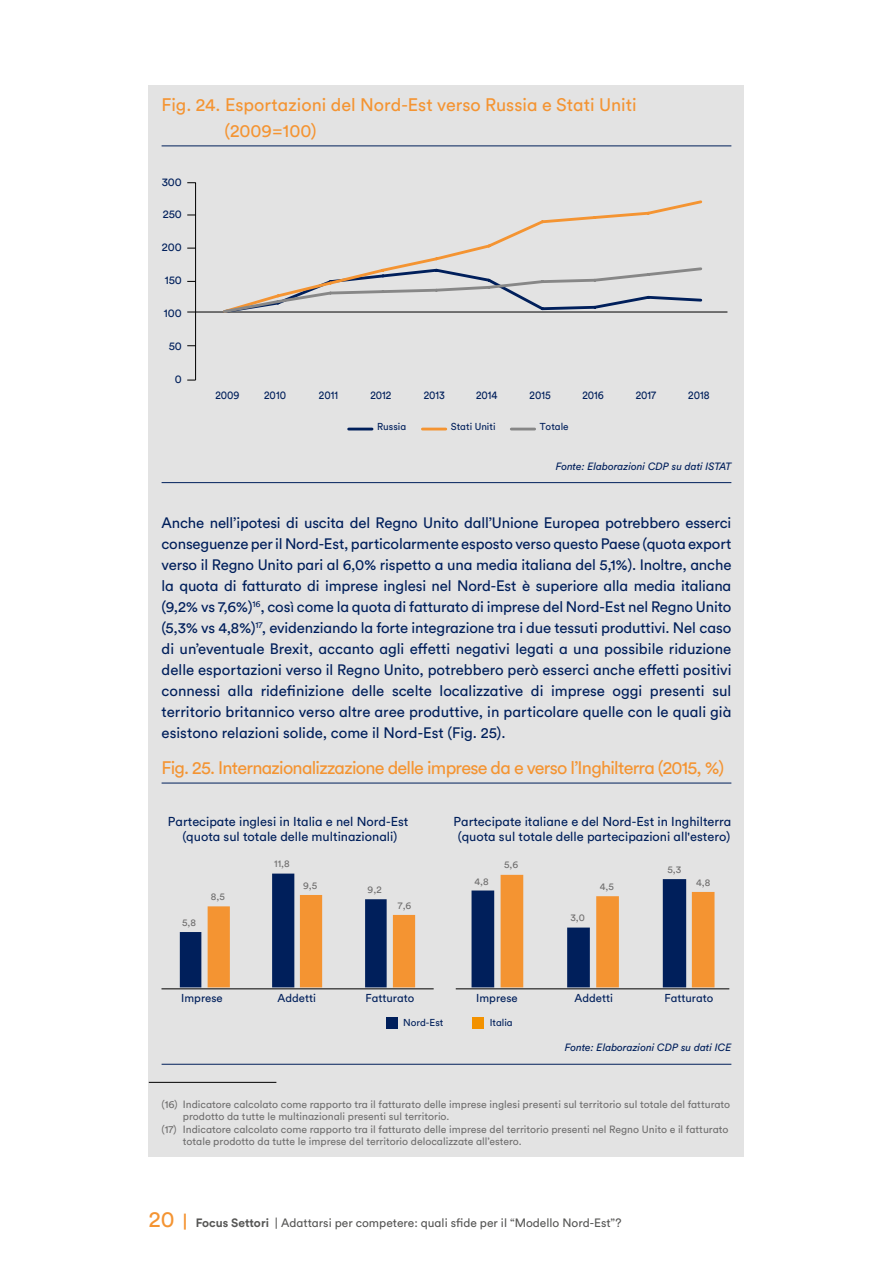
<style>
.page{position:relative;width:893px;height:1263px;background:#fff}
.page>*{position:absolute;margin:0;border:0;box-sizing:border-box;transform-origin:0 0}
.t1{font:18px "Circular Std";letter-spacing:-.04em;color:#f49432}
.t2{font:18px/25.8px "Circular Std";color:#f49432}
.t3{font:15px/21px "Circular Std";color:#001f5b;text-align:justify}
.t4{font:12.9px/15.6px "Circular Std";color:#001f5b;text-align:center}
.t5{font:12px "Circular Std";color:#575756}
.t6{font:11.4px "Circular Std";color:#001f5b}
.t7{font:11.4px "Circular Std";color:#001f5b;scale:.91 1}
.t8{font:10.5px "Circular Std";color:#706f6f}
.t9{font:italic 10.5px "Circular Std";color:#001f5b}
.t10{font:10.05px "Circular Std";color:#706f6f}
.t11{font:10.05px "Circular Std";color:#001f5b}
.s1{font-size:22.5px;color:#f49432}
.s2{font-weight:700;font-size:16.5px;color:#f49432}
.s3{font-weight:700}
</style>
<div class="page">
<div style="left:149px;top:85px;width:595px;height:1072px;background:#e3e3e3"></div>
<hr style="left:162px;top:146px;width:569px;height:1px;background:#001f5b">
<hr style="left:162px;top:482px;width:569px;height:1px;background:#001f5b">
<hr style="left:162px;top:783px;width:569px;height:1px;background:#001f5b">
<hr style="left:162px;top:1064px;width:569px;height:1px;background:#001f5b">
<hr style="left:187px;top:312px;width:540px;height:1px;background:#000">
<svg style="left:396px;top:200px;width:307px;height:66px"></svg>
<svg style="left:221px;top:266px;width:483px;height:47px"></svg>
<hr style="left:349px;top:428px;width:23px;height:2px;background:#001f5b">
<hr style="left:422px;top:428px;width:24px;height:2px;background:#f49432">
<hr style="left:511px;top:428px;width:24px;height:2px;background:#878787">
<svg style="left:187px;top:182px;width:9px;height:199px"></svg>
<hr style="left:161px;top:988px;width:273px;height:1px;background:#000">
<hr style="left:456px;top:988px;width:273px;height:1px;background:#000">
<svg style="left:180px;top:873px;width:235px;height:114px"></svg>
<svg style="left:472px;top:875px;width:242px;height:112px"></svg>
<div style="left:386px;top:1017px;width:12px;height:12px;background:#001f5b"></div>
<div style="left:472px;top:1017px;width:12px;height:12px;background:#f39200"></div>
<hr style="left:149px;top:1082px;width:127px;height:1px;background:#000">
<p class="t2" style="left:225px;top:92px;width:414px;text-indent:-63px">Fig. 24. Esportazioni del Nord-Est verso Russia e Stati Uniti (2009=100)</p>
<p class="t6" style="left:162px;top:175px;width:22px">300</p>
<p class="t6" style="left:163px;top:208px;width:21px">250</p>
<p class="t6" style="left:162px;top:240px;width:22px">200</p>
<p class="t6" style="left:165px;top:273px;width:19px">150</p>
<p class="t6" style="left:164px;top:306px;width:20px">100</p>
<p class="t6" style="left:169px;top:339px;width:15px">50</p>
<p class="t6" style="left:175px;top:372px;width:8px">0</p>
<p class="t7" style="left:215px;top:388px;width:28px">2009</p>
<p class="t7" style="left:264px;top:388px;width:26px">2010</p>
<p class="t7" style="left:319px;top:388px;width:23px">2011</p>
<p class="t7" style="left:370px;top:388px;width:25px">2012</p>
<p class="t7" style="left:424px;top:388px;width:25px">2013</p>
<p class="t7" style="left:476px;top:388px;width:25px">2014</p>
<p class="t7" style="left:530px;top:388px;width:25px">2015</p>
<p class="t7" style="left:582px;top:388px;width:25px">2016</p>
<p class="t7" style="left:636px;top:388px;width:24px">2017</p>
<p class="t7" style="left:688px;top:388px;width:25px">2018</p>
<p class="t11" style="left:377px;top:421px;width:31px">Russia</p>
<p class="t11" style="left:451px;top:421px;width:46px">Stati Uniti</p>
<p class="t11" style="left:540px;top:421px;width:30px">Totale</p>
<p class="t9" style="left:556px;top:460px;width:177px">Fonte: Elaborazioni CDP su dati ISTAT</p>
<p class="t3" style="left:162px;top:512px;width:571px">Anche nell’ipotesi di uscita del Regno Unito dall’Unione Europea potrebbero esserci conseguenze per il Nord-Est, particolarmente esposto verso questo Paese (quota export verso il Regno Unito pari al 6,0% rispetto a una media italiana del 5,1%). Inoltre, anche la quota di fatturato di imprese inglesi nel Nord-Est è superiore alla media italiana (9,2% vs 7,6%)<sup>16</sup>, così come la quota di fatturato di imprese del Nord-Est nel Regno Unito (5,3% vs 4,8%)<sup>17</sup>, evidenziando la forte integrazione tra i due tessuti produttivi. Nel caso di un’eventuale Brexit, accanto agli effetti negativi legati a una possibile riduzione delle esportazioni verso il Regno Unito, potrebbero però esserci anche effetti positivi connessi alla ridefinizione delle scelte localizzative di imprese oggi presenti sul territorio britannico verso altre aree produttive, in particolare quelle con le quali già esistono relazioni solide, come il Nord-Est (Fig. 25).</p>
<p class="t1" style="left:162px;top:757px;width:564px">Fig. 25. Internazionalizzazione delle imprese da e verso l’Inghilterra (2015, %)</p>
<p class="t4" style="left:168px;top:813px;width:242px">Partecipate inglesi in Italia e nel Nord-Est (quota sul totale delle multinazionali)</p>
<p class="t10" style="left:182px;top:916px;width:15px">5,8</p>
<p class="t10" style="left:211px;top:890px;width:15px">8,5</p>
<p class="t10" style="left:274px;top:857px;width:17px">11,8</p>
<p class="t10" style="left:303px;top:879px;width:16px">9,5</p>
<p class="t10" style="left:368px;top:883px;width:16px">9,2</p>
<p class="t10" style="left:398px;top:899px;width:15px">7,6</p>
<p class="t4" style="left:453px;top:813px;width:279px">Partecipate italiane e del Nord-Est in Inghilterra (quota sul totale delle partecipazioni all'estero)</p>
<p class="t10" style="left:474px;top:875px;width:16px">4,8</p>
<p class="t10" style="left:504px;top:858px;width:16px">5,6</p>
<p class="t10" style="left:570px;top:911px;width:16px">3,0</p>
<p class="t10" style="left:667px;top:864px;width:15px">5,3</p>
<p class="t10" style="left:600px;top:881px;width:16px">4,5</p>
<p class="t10" style="left:696px;top:877px;width:16px">4,8</p>
<p class="t6" style="left:181px;top:991px;width:43px">Imprese</p>
<p class="t6" style="left:277px;top:991px;width:40px">Addetti</p>
<p class="t6" style="left:365px;top:991px;width:50px">Fatturato</p>
<p class="t6" style="left:476px;top:991px;width:43px">Imprese</p>
<p class="t6" style="left:574px;top:991px;width:40px">Addetti</p>
<p class="t6" style="left:664px;top:991px;width:50px">Fatturato</p>
<p class="t11" style="left:403px;top:1017px;width:42px">Nord-Est</p>
<p class="t11" style="left:490px;top:1017px;width:25px">Italia</p>
<p class="t9" style="left:565px;top:1041px;width:168px">Fonte: Elaborazioni CDP su dati ICE</p>
<p class="t8" style="left:162px;top:1098px;width:570px">(16) Indicatore calcolato come rapporto tra il fatturato delle imprese inglesi presenti sul territorio sul totale del fatturato</p>
<p class="t8" style="left:183px;top:1110px;width:268px">prodotto da tutte le multinazionali presenti sul territorio.</p>
<p class="t8" style="left:162px;top:1122px;width:568px">(17) Indicatore calcolato come rapporto tra il fatturato delle imprese del territorio presenti nel Regno Unito e il fatturato</p>
<p class="t8" style="left:183px;top:1134px;width:340px">totale prodotto da tutte le imprese del territorio delocalizzate all’estero.</p>
<p class="t5" style="left:149px;top:1215px;width:474px"><span class="s1">20</span> <span class="s2">|</span> <span class="s3">Focus Settori</span> | Adattarsi per competere: quali sfide per il “Modello Nord-Est”?</p>
</div>
